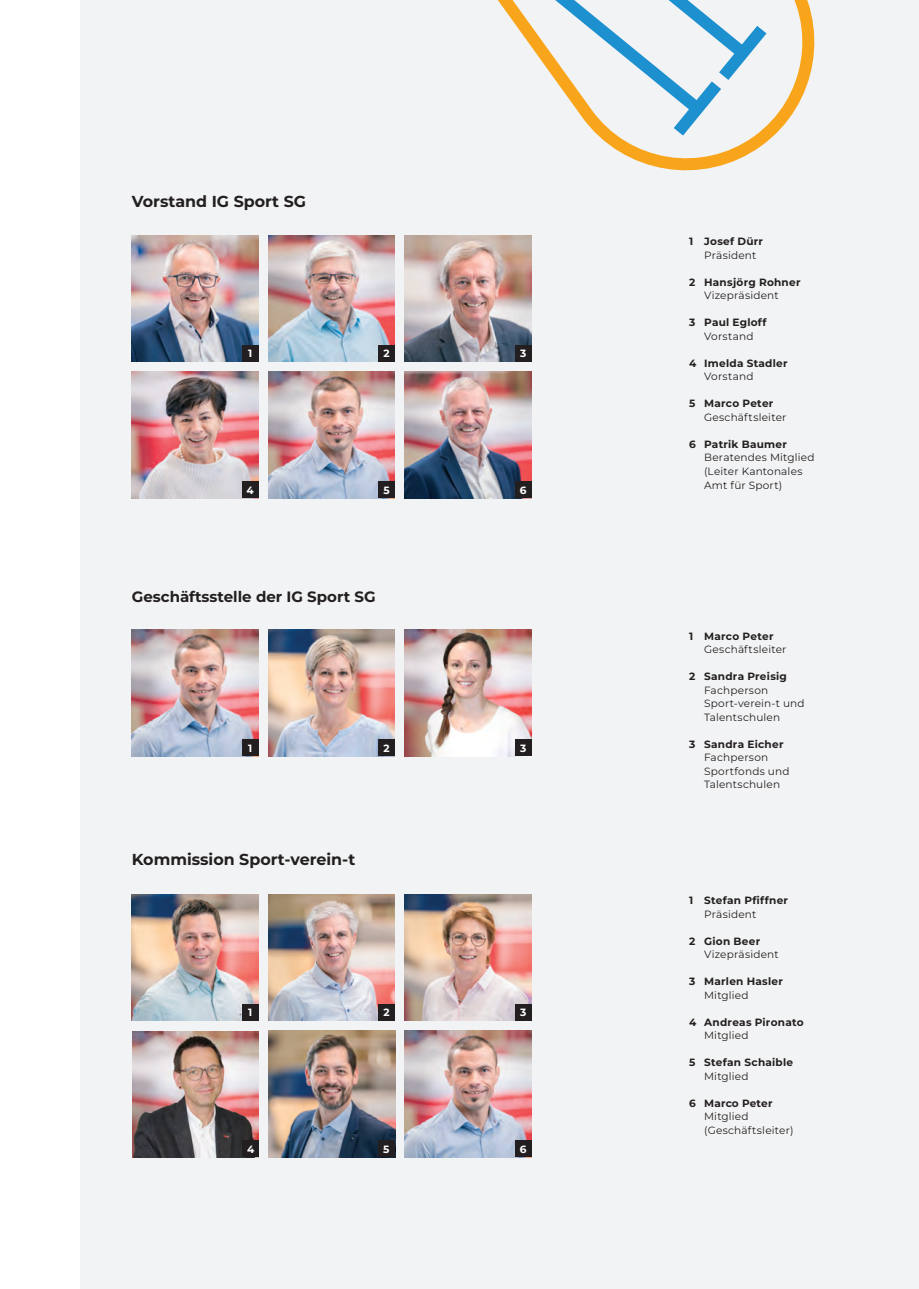
<style>
.page{position:relative;width:919px;height:1289px;background:#fff}
.page>*{position:absolute;margin:0;border:0;box-sizing:border-box;transform-origin:0 0}
.t1{font:700 15.9px "Montserrat";color:#231f20}
.t2{font:700 15px "Montserrat";color:#231f20}
.t3{font:10.5px/13.5px "Montserrat";letter-spacing:.02em;color:#231f20}
.t4{font:700 10.5px "Montserrat";letter-spacing:.025em;color:#231f20}
.t5{font:700 10.5px "Montserrat";color:#fff}
</style>
<div class="page">
<div style="left:80px;top:0;width:838px;height:1288px;background:#f2f3f4"></div>
<img style="left:268px;top:371px;width:127px;height:127px">
<img style="left:268px;top:235px;width:127px;height:127px">
<img style="left:132px;top:235px;width:126px;height:127px">
<div style="left:242px;top:345px;width:16px;height:17px;background:#231f20"></div>
<div style="left:378px;top:481px;width:17px;height:17px;background:#231f20"></div>
<img style="left:405px;top:371px;width:126px;height:127px">
<div style="left:515px;top:481px;width:16px;height:17px;background:#231f20"></div>
<div style="left:378px;top:345px;width:17px;height:17px;background:#231f20"></div>
<img style="left:405px;top:235px;width:126px;height:127px">
<div style="left:515px;top:345px;width:16px;height:17px;background:#231f20"></div>
<img style="left:132px;top:372px;width:126px;height:126px">
<div style="left:242px;top:481px;width:16px;height:17px;background:#231f20"></div>
<img style="left:268px;top:1030px;width:127px;height:127px">
<img style="left:405px;top:1030px;width:126px;height:127px">
<img style="left:132px;top:894px;width:126px;height:126px">
<img style="left:268px;top:894px;width:127px;height:126px">
<img style="left:405px;top:894px;width:126px;height:126px">
<img style="left:132px;top:1031px;width:126px;height:126px">
<div style="left:242px;top:1004px;width:16px;height:16px;background:#231f20"></div>
<div style="left:378px;top:1140px;width:17px;height:16px;background:#231f20"></div>
<div style="left:515px;top:1140px;width:16px;height:16px;background:#231f20"></div>
<div style="left:378px;top:1004px;width:17px;height:16px;background:#231f20"></div>
<div style="left:515px;top:1004px;width:16px;height:16px;background:#231f20"></div>
<div style="left:242px;top:1140px;width:16px;height:17px;background:#231f20"></div>
<img style="left:132px;top:629px;width:126px;height:127px">
<img style="left:405px;top:629px;width:126px;height:127px">
<div style="left:242px;top:739px;width:16px;height:17px;background:#231f20"></div>
<img style="left:268px;top:629px;width:127px;height:127px">
<div style="left:378px;top:739px;width:17px;height:17px;background:#231f20"></div>
<div style="left:515px;top:739px;width:16px;height:17px;background:#231f20"></div>
<svg style="left:498px;top:0;width:317px;height:171px"></svg>
<svg style="left:523px;top:0;width:255px;height:149px"></svg>
<h1 class="t1" style="left:132px;top:190px;width:176px">Vorstand IG Sport SG</h1>
<p class="t5" style="left:248px;top:347px;width:6px">1</p>
<p class="t5" style="left:383px;top:347px;width:8px">2</p>
<p class="t5" style="left:520px;top:347px;width:8px">3</p>
<p class="t5" style="left:246px;top:483px;width:9px">4</p>
<p class="t5" style="left:383px;top:483px;width:8px">5</p>
<p class="t5" style="left:519px;top:483px;width:8px">6</p>
<h2 class="t2" style="left:132px;top:587px;width:245px">Geschäftsstelle der IG Sport SG</h2>
<p class="t5" style="left:248px;top:741px;width:6px">1</p>
<p class="t5" style="left:383px;top:741px;width:8px">2</p>
<p class="t5" style="left:520px;top:741px;width:8px">3</p>
<h1 class="t1" style="left:132px;top:848px;width:225px">Kommission Sport-verein-t</h1>
<p class="t5" style="left:248px;top:1005px;width:6px">1</p>
<p class="t5" style="left:247px;top:1142px;width:9px">4</p>
<p class="t5" style="left:383px;top:1005px;width:8px">2</p>
<p class="t5" style="left:520px;top:1005px;width:8px">3</p>
<p class="t5" style="left:383px;top:1141px;width:8px">5</p>
<p class="t5" style="left:520px;top:1141px;width:8px">6</p>
<p class="t4" style="left:689px;top:235px;width:75px">1 Josef Dürr</p>
<p class="t3" style="left:704px;top:248px;width:54px">Präsident</p>
<p class="t4" style="left:689px;top:275px;width:113px">2 Hansjörg Rohner</p>
<p class="t3" style="left:704px;top:289px;width:76px">Vizepräsident</p>
<p class="t4" style="left:689px;top:316px;width:79px">3 Paul Egloff</p>
<p class="t3" style="left:704px;top:329px;width:51px">Vorstand</p>
<p class="t4" style="left:689px;top:356px;width:100px">4 Imelda Stadler</p>
<p class="t3" style="left:704px;top:370px;width:51px">Vorstand</p>
<p class="t4" style="left:689px;top:397px;width:86px">5 Marco Peter</p>
<p class="t3" style="left:704px;top:410px;width:84px">Geschäftsleiter</p>
<p class="t4" style="left:689px;top:437px;width:99px">6 Patrik Baumer</p>
<p class="t3" style="left:704px;top:451px;width:112px">Beratendes Mitglied (Leiter Kantonales<br>Amt für Sport)</p>
<p class="t4" style="left:689px;top:629px;width:86px">1 Marco Peter</p>
<p class="t3" style="left:704px;top:642px;width:84px">Geschäftsleiter</p>
<p class="t4" style="left:689px;top:669px;width:99px">2 Sandra Preisig</p>
<p class="t3" style="left:704px;top:683px;width:102px">Fachperson<br>Sport-verein-t und<br>Talentschulen</p>
<p class="t4" style="left:689px;top:737px;width:96px">3 Sandra Eicher</p>
<p class="t3" style="left:704px;top:750px;width:87px">Fachperson<br>Sportfonds und<br>Talentschulen</p>
<p class="t4" style="left:689px;top:893px;width:100px">1 Stefan Pfiffner</p>
<p class="t3" style="left:704px;top:907px;width:54px">Präsident</p>
<p class="t4" style="left:689px;top:934px;width:72px">2 Gion Beer</p>
<p class="t3" style="left:704px;top:947px;width:76px">Vizepräsident</p>
<p class="t4" style="left:689px;top:974px;width:95px">3 Marlen Hasler</p>
<p class="t3" style="left:704px;top:988px;width:46px">Mitglied</p>
<p class="t4" style="left:689px;top:1015px;width:116px">4 Andreas Pironato</p>
<p class="t3" style="left:704px;top:1028px;width:46px">Mitglied</p>
<p class="t4" style="left:689px;top:1055px;width:105px">5 Stefan Schaible</p>
<p class="t3" style="left:704px;top:1069px;width:46px">Mitglied</p>
<p class="t4" style="left:689px;top:1096px;width:85px">6 Marco Peter</p>
<p class="t3" style="left:704px;top:1109px;width:91px">Mitglied (Geschäftsleiter)</p>
</div>
